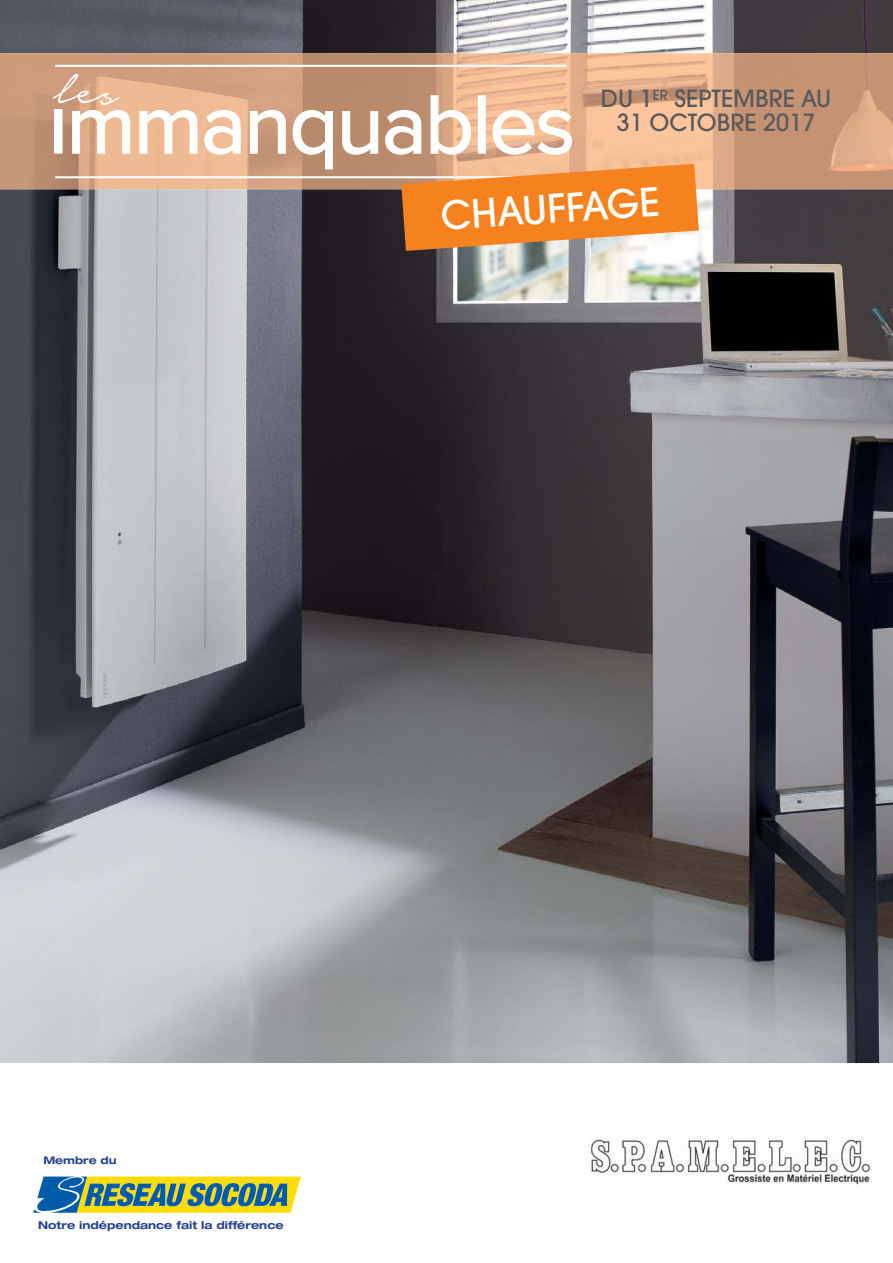
<style>
.page{position:relative;width:893px;height:1263px;background:#fff}
.page>*{position:absolute;margin:0;border:0;box-sizing:border-box;transform-origin:0 0}
.t1{font:500 39px "Avant Garde";color:#fff}
.t2{font:500 23.55px/23.5px "Avant Garde";color:#58595b;text-align:center}
.t3{font:700 expanded 10.8px "Helvetica Neue LT Std";color:#25408e}
.t4{font:700 expanded 10.5px "Helvetica Neue LT Std";color:#25408e}
</style>
<div class="page">
<img style="left:0;top:0;width:893px;height:1063px">
<img style="left:0;top:53px;width:893px;height:136px">
<svg style="left:139px;top:109px;width:59px;height:46px"></svg>
<svg style="left:204px;top:109px;width:37px;height:47px"></svg>
<svg style="left:249px;top:109px;width:85px;height:61px"></svg>
<svg style="left:341px;top:109px;width:81px;height:47px"></svg>
<svg style="left:430px;top:94px;width:42px;height:62px"></svg>
<div style="left:478px;top:96px;width:7px;height:57px;background:#fff"></div>
<div style="left:478px;top:95px;width:8px;height:59px;border:2px solid #fff"></div>
<svg style="left:492px;top:109px;width:81px;height:47px"></svg>
<hr style="left:55px;top:65px;width:511px;height:2px;background:#fff">
<hr style="left:55px;top:176px;width:511px;height:2px;background:#fff">
<svg style="left:52px;top:74px;width:79px;height:81px"></svg>
<svg style="left:401px;top:164px;width:298px;height:87px;background:#ed9142"></svg>
<svg style="left:33px;top:1176px;width:268px;height:37px;background:#8fa765"></svg>
<img style="left:590px;top:1139px;width:280px;height:45px">
<h2 class="t2" style="left:601px;top:89px;width:232px">DU 1<sup>ER</sup> SEPTEMBRE AU<br>31 OCTOBRE 2017</h2>
<h1 class="t1" style="left:440px;top:202px;width:221px;rotate:-4deg">CHAUFFAGE</h1>
<p class="t4" style="left:43px;top:1154px;width:75px">Membre du</p>
<p class="t3" style="left:38px;top:1219px;width:247px">Notre indépendance fait la différence</p>
</div>
